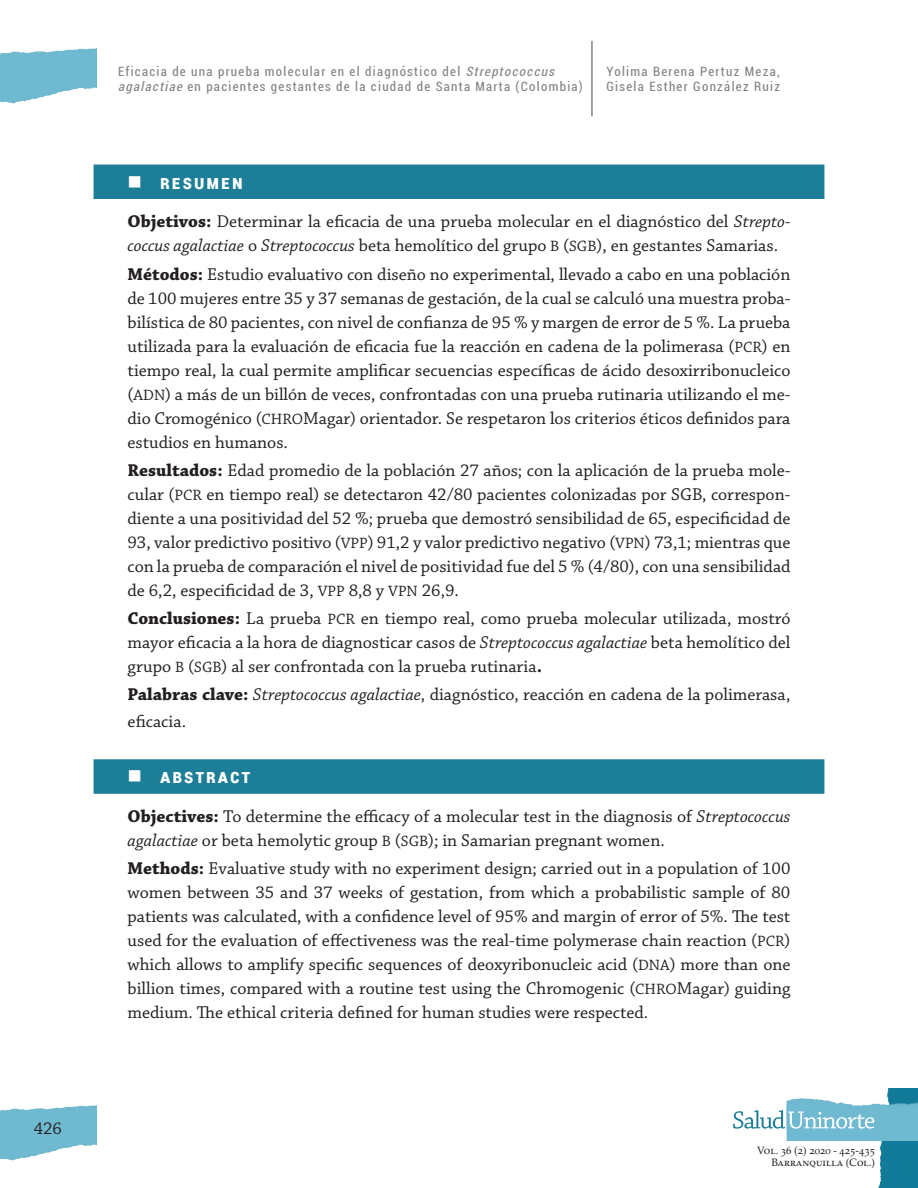
<style>
.page{position:relative;width:918px;height:1188px;background:#fff}
.page>*{position:absolute;margin:0;border:0;box-sizing:border-box;transform-origin:0 0}
.t1{font:700 19.5px "Roboto Condensed";letter-spacing:.1em;color:#fff}
.t2{font:18px/24px "Chaparral Pro";color:#231f20;text-align:justify}
.t3{font:condensed 12.9px/15.8px "Roboto";letter-spacing:.1em;color:#808285}
.t4{font:10.65px/12.8px "Palatino LT Std";color:#231f20;text-align:right}
.s1{font-style:italic}
.s2{font-weight:700}
.s3{font-size:15.75px}
</style>
<div class="page">
<img style="left:0;top:48px;width:97px;height:56px">
<img style="left:0;top:1105px;width:97px;height:56px">
<img style="left:878px;top:1088px;width:40px;height:100px">
<img style="left:787px;top:1097px;width:131px;height:44px">
<svg style="left:733px;top:1110px;width:141px;height:19px"></svg>
<hr style="left:591px;top:41px;width:2px;height:75px;background:#808285">
<div style="left:94px;top:165px;width:730px;height:34px;background:#1d7e98"></div>
<div style="left:94px;top:759px;width:730px;height:35px;background:#1d7e98"></div>
<p class="t2" style="left:34px;top:1117px;width:30px">426</p>
<p class="t3" style="left:118px;top:63px;width:466px">Eficacia de una prueba molecular en el diagnóstico del <span class="s1">Streptococcus agalactiae</span> en pacientes gestantes de la ciudad de Santa Marta (Colombia)</p>
<p class="t3" style="left:606px;top:63px;width:175px">Yolima Berena Pertuz Meza,<br>Gisela Esther González Ruiz</p>
<p class="t1" style="left:160px;top:168px;width:84px">Resumen</p>
<p class="t2" style="left:128px;top:210px;width:664px"><span class="s2">Objetivos:</span> Determinar la eficacia de una prueba molecular en el diagnóstico del <span class="s1">Strepto&shy;coccus agalactiae</span> o <span class="s1">Streptococcus</span> beta hemolítico del grupo <span class="s3">B</span> (<span class="s3">SGB</span>), en gestantes Samarias.</p>
<p class="t2" style="left:128px;top:263px;width:664px"><span class="s2">Métodos:</span> Estudio evaluativo con diseño no experimental, llevado a cabo en una población de 100 mujeres entre 35 y 37 semanas de gestación, de la cual se calculó una muestra proba&shy;bilística de 80 pacientes, con nivel de confianza de 95 % y margen de error de 5 %. La prueba utilizada para la evaluación de eficacia fue la reacción en cadena de la polimerasa (<span class="s3">PCR</span>) en tiempo real, la cual permite amplificar secuencias específicas de ácido desoxirribonucleico (<span class="s3">ADN</span>) a más de un billón de veces, confrontadas con una prueba rutinaria utilizando el me&shy;dio Cromogénico (<span class="s3">CHRO</span>Magar) orientador. Se respetaron los criterios éticos definidos para estudios en humanos.</p>
<p class="t2" style="left:128px;top:459px;width:664px"><span class="s2">Resultados:</span> Edad promedio de la población 27 años; con la aplicación de la prueba mole&shy;cular (<span class="s3">PCR</span> en tiempo real) se detectaron 42/80 pacientes colonizadas por SGB, correspon&shy;diente a una positividad del 52 %; prueba que demostró sensibilidad de 65, especificidad de 93, valor predictivo positivo (<span class="s3">VPP</span>) 91,2 y valor predictivo negativo (<span class="s3">VPN</span>) 73,1; mientras que con la prueba de comparación el nivel de positividad fue del 5 % (4/80), con una sensibilidad de 6,2, especificidad de 3, <span class="s3">VPP</span> 8,8 y <span class="s3">VPN</span> 26,9.</p>
<p class="t2" style="left:128px;top:607px;width:664px"><span class="s2">Conclusiones:</span> La prueba <span class="s3">PCR</span> en tiempo real, como prueba molecular utilizada, mostró mayor eficacia a la hora de diagnosticar casos de <span class="s1">Streptococcus agalactiae</span> beta hemolítico del grupo <span class="s3">B</span> (<span class="s3">SGB</span>) al ser confrontada con la prueba rutinaria<span class="s2">.</span></p>
<p class="t2" style="left:128px;top:682px;width:664px;line-height:27px"><span class="s2">Palabras clave:</span> <span class="s1">Streptococcus agalactiae</span>, diagnóstico, reacción en cadena de la polimerasa, eficacia.</p>
<p class="t1" style="left:160px;top:763px;width:92px">Abstract</p>
<p class="t2" style="left:128px;top:805px;width:664px"><span class="s2">Objectives:</span> To determine the efficacy of a molecular test in the diagnosis of <span class="s1">Streptococcus agalactiae</span> or beta hemolytic group <span class="s3">B</span> (<span class="s3">SGB</span>); in Samarian pregnant women.</p>
<p class="t2" style="left:128px;top:857px;width:664px"><span class="s2">Methods:</span> Evaluative study with no experiment design; carried out in a population of 100 women between 35 and 37 weeks of gestation, from which a probabilistic sample of 80 patients was calculated, with a confidence level of 95% and margin of error of 5%. The test used for the evaluation of effectiveness was the real-time polymerase chain reaction (<span class="s3">PCR</span>) which allows to amplify specific sequences of deoxyribonucleic acid (<span class="s3">DNA</span>) more than one billion times, compared with a routine test using the Chromogenic (<span class="s3">CHRO</span>Magar) guiding medium. The ethical criteria defined for human studies were respected.</p>
<p class="t4" style="left:757px;top:1144px;width:119px">Vol. 36 (2) 2020 - 425-435<br>Barranquilla (Col.)</p>
</div>
